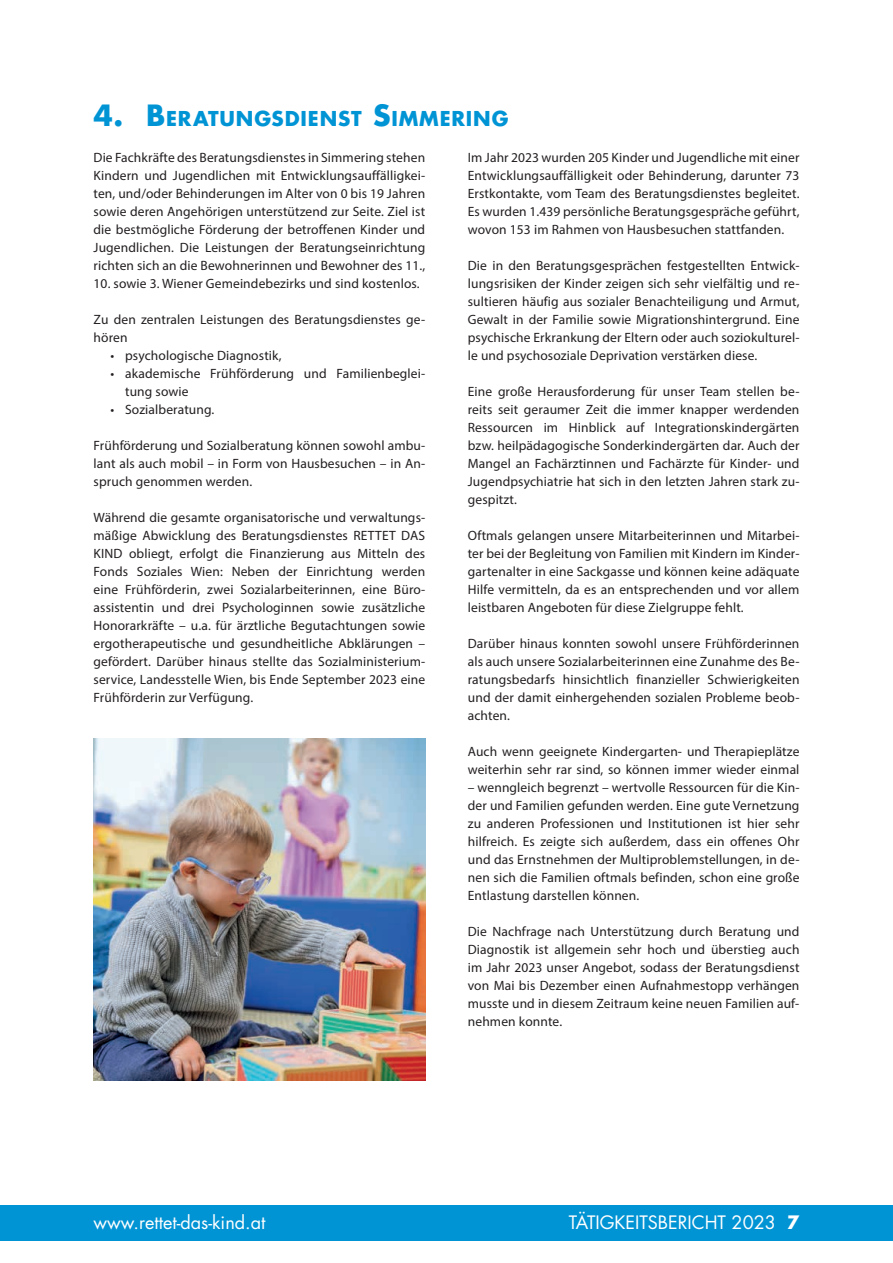
<style>
.page{position:relative;width:893px;height:1263px;background:#fff}
.page>*{position:absolute;margin:0;border:0;box-sizing:border-box;transform-origin:0 0}
.t1{font:700 19.95px "Futura Std";letter-spacing:.045em;color:#0094d5}
.t2{font:18px "Futura Std";color:#fff}
.t3{font:13.5px/18px "Myriad Pro";letter-spacing:.01em;color:#231f20;text-align:justify}
.s1{font-size:28.5px}
.s2{font-weight:700}
</style>
<div class="page">
<div style="left:0;top:1205px;width:893px;height:35px;background:#0094d5"></div>
<img style="left:94px;top:738px;width:331px;height:342px">
<h1 class="t1" style="left:94px;top:105px;width:417px"><span class="s1">4. B</span>ERATUNGSDIENST <span class="s1">S</span>IMMERING</h1>
<p class="t3" style="left:94px;top:148px;width:333px">Die Fachkräfte des Beratungsdienstes in Simmering stehen Kindern und Jugendlichen mit Entwicklungsauffälligkei&shy;ten, und/oder Behinderungen im Alter von 0 bis 19 Jahren sowie deren Angehörigen unterstützend zur Seite. Ziel ist die bestmögliche Förderung der betroffenen Kinder und Jugendlichen. Die Leistungen der Beratungseinrichtung richten sich an die Bewohnerinnen und Bewohner des 11.,</p>
<p class="t3" style="left:94px;top:274px;width:326px">10. sowie 3. Wiener Gemeindebezirks und sind kostenlos.</p>
<p class="t3" style="left:94px;top:310px;width:333px">Zu den zentralen Leistungen des Beratungsdienstes ge&shy;hören</p>
<p class="t3" style="left:111px;top:346px;width:173px">• psychologische Diagnostik,</p>
<p class="t3" style="left:125px;top:364px;width:302px;text-indent:-14px">• akademische Frühförderung und Familienbeglei&shy;tung sowie</p>
<p class="t3" style="left:111px;top:400px;width:104px">• Sozialberatung.</p>
<p class="t3" style="left:94px;top:436px;width:333px">Frühförderung und Sozialberatung können sowohl ambu&shy;lant als auch mobil – in Form von Hausbesuchen – in An&shy;spruch genommen werden.</p>
<p class="t3" style="left:94px;top:508px;width:333px">Während die gesamte organisatorische und verwaltungs&shy;mäßige Abwicklung des Beratungsdienstes RETTET DAS KIND obliegt, erfolgt die Finanzierung aus Mitteln des Fonds Soziales Wien: Neben der Einrichtung werden eine Frühförderin, zwei Sozialarbeiterinnen, eine Büro&shy;assistentin und drei Psychologinnen sowie zusätzliche Honorarkräfte – u.a. für ärztliche Begutachtungen sowie ergotherapeutische und gesundheitliche Abklärungen – gefördert. Darüber hinaus stellte das Sozialministerium&shy;service, Landesstelle Wien, bis Ende September 2023 eine Frühförderin zur Verfügung.</p>
<p class="t3" style="left:468px;top:148px;width:333px">Im Jahr 2023 wurden 205 Kinder und Jugendliche mit einer Entwicklungsauffälligkeit oder Behinderung, darunter 73<br>Erstkontakte, vom Team des Beratungsdienstes begleitet.<br>Es wurden 1.439 persönliche Beratungsgespräche geführt, wovon 153 im Rahmen von Hausbesuchen stattfanden.</p>
<p class="t3" style="left:468px;top:256px;width:333px">Die in den Beratungsgesprächen festgestellten Entwick&shy;lungsrisiken der Kinder zeigen sich sehr vielfältig und re&shy;sultieren häufig aus sozialer Benachteiligung und Armut, Gewalt in der Familie sowie Migrationshintergrund. Eine psychische Erkrankung der Eltern oder auch soziokulturel&shy;le und psychosoziale Deprivation verstärken diese.</p>
<p class="t3" style="left:468px;top:382px;width:333px">Eine große Herausforderung für unser Team stellen be&shy;reits seit geraumer Zeit die immer knapper werdenden Ressourcen im Hinblick auf Integrationskindergärten bzw. heilpädagogische Sonderkindergärten dar. Auch der Mangel an Fachärztinnen und Fachärzte für Kinder- und Jugendpsychiatrie hat sich in den letzten Jahren stark zu&shy;gespitzt.</p>
<p class="t3" style="left:468px;top:526px;width:333px">Oftmals gelangen unsere Mitarbeiterinnen und Mitarbei&shy;ter bei der Begleitung von Familien mit Kindern im Kinder&shy;gartenalter in eine Sackgasse und können keine adäquate Hilfe vermitteln, da es an entsprechenden und vor allem leistbaren Angeboten für diese Zielgruppe fehlt.</p>
<p class="t3" style="left:468px;top:634px;width:333px">Darüber hinaus konnten sowohl unsere Frühförderinnen als auch unsere Sozialarbeiterinnen eine Zunahme des Be&shy;ratungsbedarfs hinsichtlich finanzieller Schwierigkeiten und der damit einhergehenden sozialen Probleme beob&shy;achten.</p>
<p class="t3" style="left:468px;top:742px;width:333px">Auch wenn geeignete Kindergarten- und Therapieplätze weiterhin sehr rar sind, so können immer wieder einmal</p>
<p class="t3" style="left:468px;top:778px;width:333px">– wenngleich begrenzt – wertvolle Ressourcen für die Kin&shy;der und Familien gefunden werden. Eine gute Vernetzung zu anderen Professionen und Institutionen ist hier sehr hilfreich. Es zeigte sich außerdem, dass ein offenes Ohr und das Ernstnehmen der Multiproblemstellungen, in de&shy;nen sich die Familien oftmals befinden, schon eine große Entlastung darstellen können.</p>
<p class="t3" style="left:468px;top:922px;width:333px">Die Nachfrage nach Unterstützung durch Beratung und Diagnostik ist allgemein sehr hoch und überstieg auch im Jahr 2023 unser Angebot, sodass der Beratungsdienst von Mai bis Dezember einen Aufnahmestopp verhängen musste und in diesem Zeitraum keine neuen Familien auf&shy;nehmen konnte.</p>
<h2 class="t2" style="left:94px;top:1211px;width:173px">www.rettet-das-kind.at</h2>
<h2 class="t2" style="left:569px;top:1211px;width:232px">TÄTIGKEITSBERICHT 2023 <span class="s2">7</span></h2>
</div>
